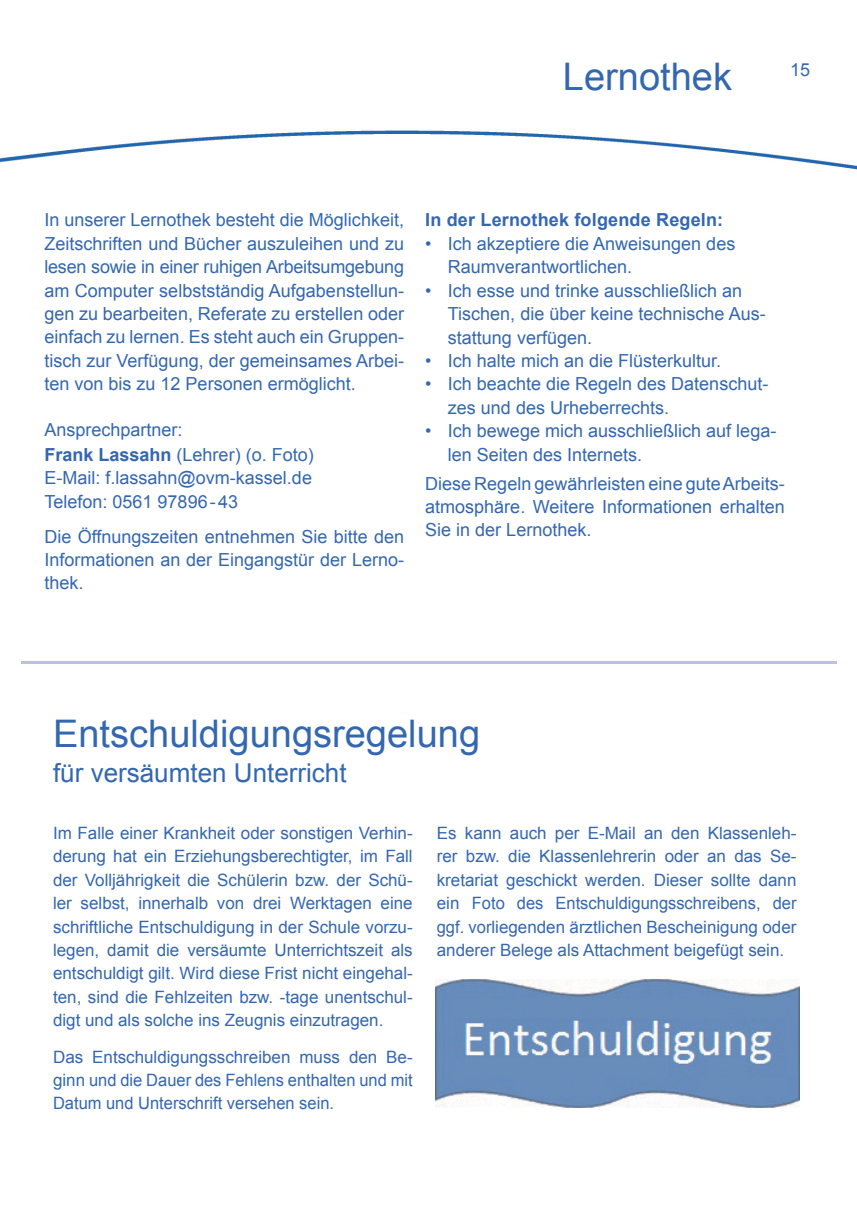
<style>
.page{position:relative;width:857px;height:1225px;background:#fff}
.page>*{position:absolute;margin:0;border:0;box-sizing:border-box;transform-origin:0 0}
.t1{font:38px "Arial";color:#3467b0}
.t2{font:26px "Arial";color:#3467b0}
.t3{font:18px/23.4px "Arial";color:#3467b0}
.t4{font:700 18px "Arial";letter-spacing:.01em;color:#3467b0}
.t5{font:17px/23.4px "Arial";color:#3467b0;text-align:justify}
.s1{font-weight:700}
</style>
<div class="page">
<img style="left:0;top:130px;width:856px;height:40px">
<img style="left:435px;top:979px;width:364px;height:128px">
<hr style="left:21px;top:661px;width:814px;height:2px;background:#b9c2e2">
<h1 class="t1" style="left:562px;top:52px;width:170px">Lernothek</h1>
<p class="t3" style="left:789px;top:58px;width:22px">15</p>
<p class="t3" style="left:44px;top:209px;width:361px;text-align:justify">In unserer Lernothek besteht die Möglichkeit, Zeitschriften und Bücher auszuleihen und zu lesen sowie in einer ruhigen Arbeitsumgebung am Computer selbstständig Aufgabenstellun&shy;gen zu bearbeiten, Referate zu erstellen oder einfach zu lernen. Es steht auch ein Gruppen&shy;tisch zur Verfügung, der gemeinsames Arbei&shy;ten von bis zu 12 Personen ermöglicht.</p>
<p class="t3" style="left:44px;top:418px;width:271px">Ansprechpartner:<br><span class="s1">Frank Lassahn</span> (Lehrer) (o. Foto)<br>E-Mail: f.lassahn@ovm-kassel.de<br>Telefon: 0561 97896 - 43</p>
<p class="t3" style="left:44px;top:525px;width:361px;text-align:justify">Die Öffnungszeiten entnehmen Sie bitte den Informationen an der Eingangstür der Lerno&shy;thek.</p>
<p class="t4" style="left:425px;top:208px;width:299px">In der Lernothek folgende Regeln:</p>
<p class="t3" style="left:447px;top:232px;width:289px;text-indent:-23px">• Ich akzeptiere die Anweisungen des<br>Raumverantwortlichen.</p>
<p class="t3" style="left:447px;top:279px;width:319px;text-indent:-23px">• Ich esse und trinke ausschließlich an<br>Tischen, die über keine technische Aus&shy;stattung verfügen.</p>
<p class="t3" style="left:425px;top:349px;width:297px">• Ich halte mich an die Flüsterkultur.</p>
<p class="t3" style="left:447px;top:372px;width:322px;text-indent:-23px">• Ich beachte die Regeln des Datenschut&shy;zes und des Urheberrechts.</p>
<p class="t3" style="left:447px;top:419px;width:330px;text-indent:-23px">• Ich bewege mich ausschließlich auf lega&shy;len Seiten des Internets.</p>
<p class="t3" style="left:425px;top:472px;width:361px;text-align:justify">Diese Regeln gewährleisten eine gute Arbeits&shy;atmosphäre. Weitere Informationen erhalten Sie in der Lernothek.</p>
<h1 class="t1" style="left:53px;top:708px;width:428px">Entschuldigungsregelung</h1>
<h2 class="t2" style="left:53px;top:756px;width:295px">für versäumten Unterricht</h2>
<p class="t5" style="left:53px;top:821px;width:361px">Im Falle einer Krankheit oder sonstigen Verhin&shy;derung hat ein Erziehungsberechtigter, im Fall der Volljährigkeit die Schülerin bzw. der Schü&shy;ler selbst, innerhalb von drei Werktagen eine schriftliche Entschuldigung in der Schule vorzu&shy;legen, damit die versäumte Unterrichtszeit als entschuldigt gilt. Wird diese Frist nicht eingehal&shy;ten, sind die Fehlzeiten bzw. -tage unentschul&shy;digt und als solche ins Zeugnis einzutragen.</p>
<p class="t5" style="left:53px;top:1045px;width:361px">Das Entschuldigungsschreiben muss den Be&shy;ginn und die Dauer des Fehlens enthalten und mit Datum und Unterschrift versehen sein.</p>
<p class="t5" style="left:436px;top:821px;width:361px">Es kann auch per E-Mail an den Klassenleh&shy;rer bzw. die Klassenlehrerin oder an das Se&shy;kretariat geschickt werden. Dieser sollte dann ein Foto des Entschuldigungsschreibens, der ggf. vorliegenden ärztlichen Bescheinigung oder anderer Belege als Attachment beigefügt sein.</p>
</div>
